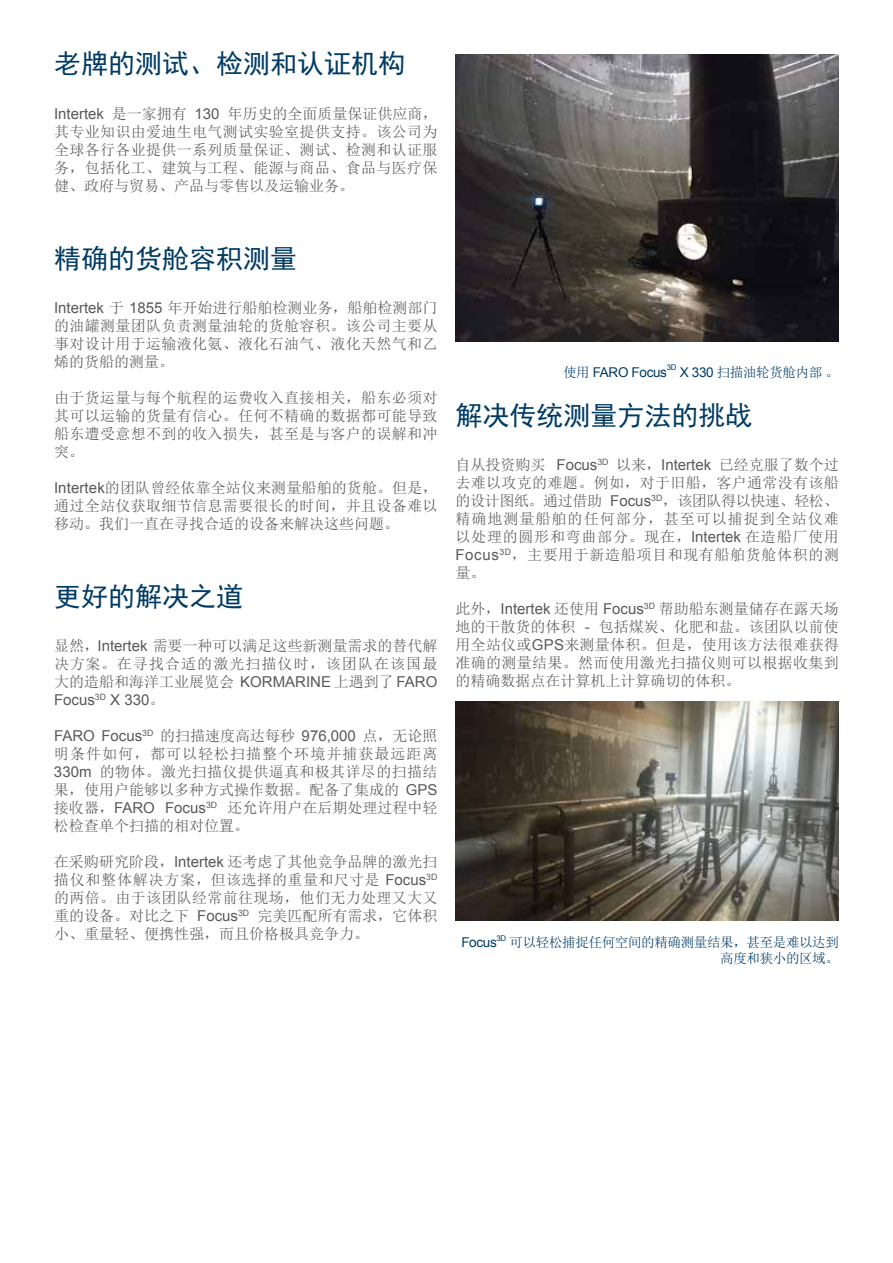
<style>
.page{position:relative;width:893px;height:1263px;background:#fff}
.page>*{position:absolute;margin:0;border:0;box-sizing:border-box;transform-origin:0 0}
.t1{font:27px "Sim Hei";color:#003b64}
.t2{font:15px/18px "Sim Sun";letter-spacing:.025em;color:#58595b;text-align:justify}
.t3{font:15px "Arial";color:#58595b}
.t4{font:13.5px/16.2px "Sim Sun";letter-spacing:-.025em;color:#003b64;text-align:right}
.t5{font:13.5px "Arial";letter-spacing:-.025em;color:#003b64}
.t6{font:7.8px "Arial";color:#003b64}
.s1{font-family:"Arial"}
.s2{font-family:"Sim Sun"}
</style>
<div class="page">
<img style="left:455px;top:702px;width:384px;height:218px">
<img style="left:455px;top:54px;width:384px;height:287px">
<h1 class="t1" style="left:54px;top:50px;width:352px">老牌的测试、检测和认证机构</h1>
<p class="t2" style="left:54px;top:104px;width:385px"><span class="s1">Intertek</span> 是一家拥有 <span class="s1">130</span> 年历史的全面质量保证供应商，其专业知识由爱迪生电气测试实验室提供支持。该公司为全球各行各业提供一系列质量保证、测试、检测和认证服务，包括化工、建筑与工程、能源与商品、食品与医疗保健、政府与贸易、产品与零售以及运输业务。</p>
<h1 class="t1" style="left:54px;top:245px;width:244px">精确的货舱容积测量</h1>
<p class="t2" style="left:54px;top:299px;width:385px"><span class="s1">Intertek</span> 于 <span class="s1">1855</span> 年开始进行船舶检测业务，船舶检测部门的油罐测量团队负责测量油轮的货舱容积。该公司主要从事对设计用于运输液化氨、液化石油气、液化天然气和乙烯的货船的测量。</p>
<p class="t2" style="left:54px;top:389px;width:385px">由于货运量与每个航程的运费收入直接相关，船东必须对其可以运输的货量有信心。任何不精确的数据都可能导致船东遭受意想不到的收入损失，甚至是与客户的误解和冲突。</p>
<p class="t2" style="left:54px;top:479px;width:385px"><span class="s1">Intertek</span>的团队曾经依靠全站仪来测量船舶的货舱。但是，通过全站仪获取细节信息需要很长的时间，并且设备难以移动。我们一直在寻找合适的设备来解决这些问题。</p>
<h1 class="t1" style="left:54px;top:583px;width:190px">更好的解决之道</h1>
<p class="t2" style="left:54px;top:637px;width:385px">显然，<span class="s1">Intertek</span> 需要一种可以满足这些新测量需求的替代解决方案。在寻找合适的激光扫描仪时，该团队在该国最大的造船和海洋工业展览会 <span class="s1">KORMARINE</span> 上遇到了 <span class="s1">FARO</span></p>
<p class="t3" style="left:54px;top:690px;width:112px">Focus<sup>3D</sup> X 330<span class="s2">。</span></p>
<p class="t3" style="left:54px;top:726px;width:385px">FARO Focus<sup>3D</sup> <span class="s2">的扫描速度高达每秒</span> 976,000 <span class="s2">点，无论照</span></p>
<p class="t2" style="left:54px;top:745px;width:385px">明条件如何，都可以轻松扫描整个环境并捕获最远距离<span class="s1">330m</span> 的物体。激光扫描仪提供逼真和极其详尽的扫描结果，使用户能够以多种方式操作数据。配备了集成的 <span class="s1">GPS</span>接收器，<span class="s1">FARO Focus</span><sup>3D</sup> 还允许用户在后期处理过程中轻松检查单个扫描的相对位置。</p>
<p class="t2" style="left:54px;top:853px;width:385px">在采购研究阶段，<span class="s1">Intertek</span> 还考虑了其他竞争品牌的激光扫描仪和整体解决方案，但该选择的重量和尺寸是 <span class="s1">Focus</span><sup>3D</sup>的两倍。由于该团队经常前往现场，他们无力处理又大又重的设备。对比之下 <span class="s1">Focus</span><sup>3D</sup> 完美匹配所有需求，它体积小、重量轻、便携性强，而且价格极具竞争力。</p>
<p class="t5" style="left:563px;top:363px;width:105px"><span class="s2">使用</span> FARO Focus</p>
<p class="t6" style="left:667px;top:362px;width:11px">3D</p>
<p class="t4" style="left:680px;top:364px;width:161px"><span class="s1">X 330</span> 扫描油轮货舱内部。</p>
<h1 class="t1" style="left:455px;top:402px;width:298px">解决传统测量方法的挑战</h1>
<p class="t2" style="left:455px;top:456px;width:385px">自从投资购买 <span class="s1">Focus</span><sup>3D</sup> 以来，<span class="s1">Intertek</span> 已经克服了数个过去难以攻克的难题。例如，对于旧船，客户通常没有该船的设计图纸。通过借助 <span class="s1">Focus</span><sup>3D</sup>，该团队得以快速、轻松、精确地测量船舶的任何部分，甚至可以捕捉到全站仪难以处理的圆形和弯曲部分。现在，<span class="s1">Intertek</span> 在造船厂使用<span class="s1">Focus</span><sup>3D</sup>，主要用于新造船项目和现有船舶货舱体积的测量。</p>
<p class="t2" style="left:455px;top:600px;width:385px">此外，<span class="s1">Intertek</span> 还使用 <span class="s1">Focus</span><sup>3D</sup> 帮助船东测量储存在露天场地的干散货的体积 <span class="s1">-</span> 包括煤炭、化肥和盐。该团队以前使用全站仪或<span class="s1">GPS</span>来测量体积。但是，使用该方法很难获得准确的测量结果。然而使用激光扫描仪则可以根据收集到的精确数据点在计算机上计算确切的体积。</p>
<p class="t5" style="left:461px;top:934px;width:37px">Focus</p>
<p class="t6" style="left:496px;top:933px;width:11px">3D</p>
<p class="t4" style="left:510px;top:934px;width:331px">可以轻松捕捉任何空间的精确测量结果，甚至是难以达到高度和狭小的区域。</p>
</div>
